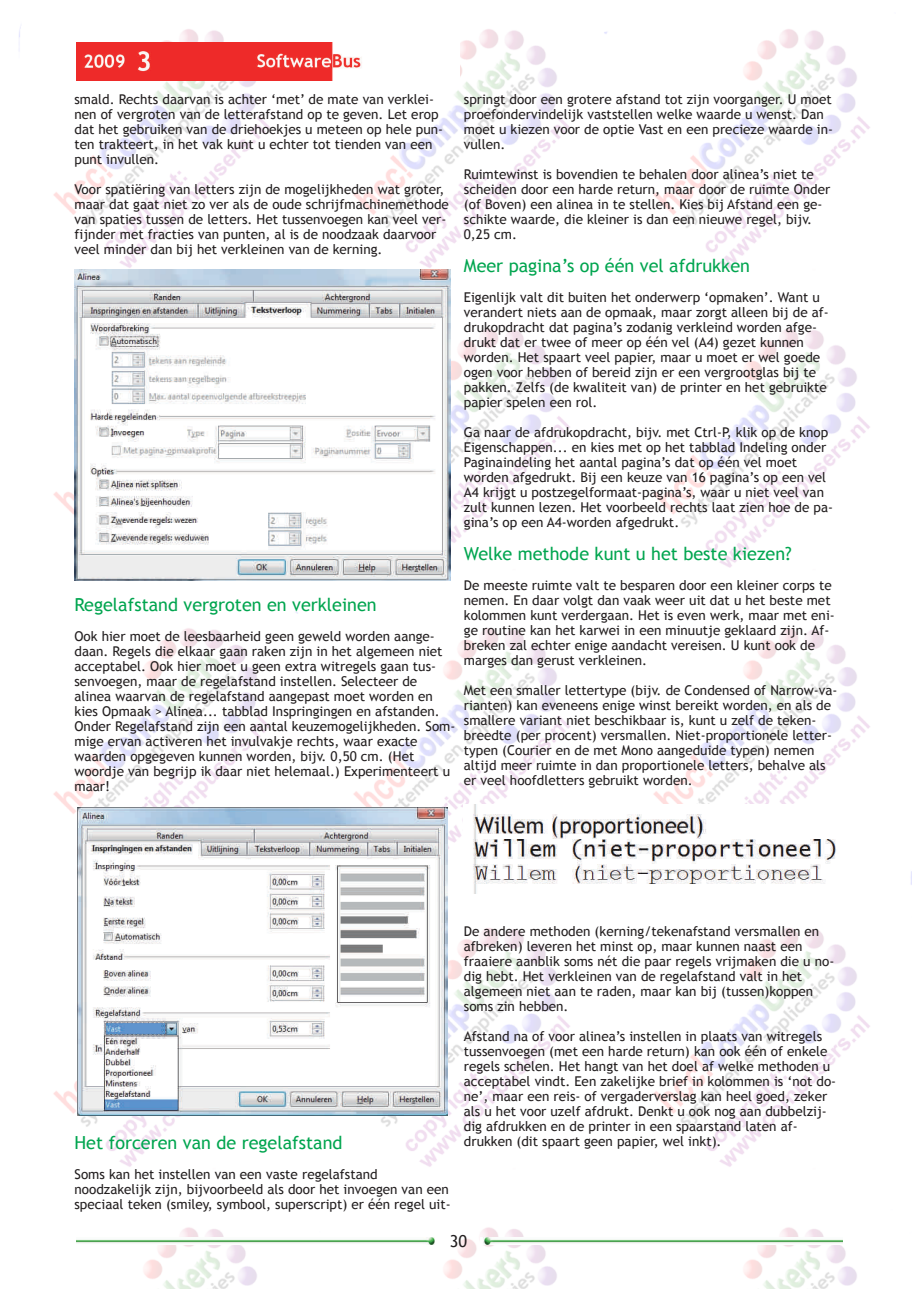
<style>
.page{position:relative;width:919px;height:1289px;background:#fff}
.page>*{position:absolute;margin:0;border:0;box-sizing:border-box;transform-origin:0 0}
.t1{font:18px "Trebuchet MS";color:#00a54f}
.t2{font:16.5px "Trebuchet MS";color:#231f20}
.t3{font:13.5px/15px "Trebuchet MS";color:#231f20}
</style>
<div class="page">
<img style="left:19px;top:27px;width:851px;height:1261px">
<img style="left:77px;top:43px;width:382px;height:38px">
<img style="left:77px;top:1237px;width:361px;height:7px">
<img style="left:480px;top:1237px;width:362px;height:7px">
<img style="left:74px;top:270px;width:376px;height:310px">
<img style="left:77px;top:808px;width:370px;height:307px">
<img style="left:463px;top:804px;width:380px;height:89px">
<p class="t3" style="left:74px;top:92px;width:370px">smald. Rechts daarvan is achter ‘met’ de mate van verklei‐ nen of vergroten van de letterafstand op te geven. Let erop dat het gebruiken van de driehoekjes u meteen op hele pun‐ ten trakteert, in het vak kunt u echter tot tienden van een punt invullen.</p>
<p class="t3" style="left:74px;top:182px;width:376px">Voor spatiëring van letters zijn de mogelijkheden wat groter, maar dat gaat niet zo ver als de oude schrijfmachinemethode van spaties tussen de letters. Het tussenvoegen kan veel ver‐ fijnder met fracties van punten, al is de noodzaak daarvoor veel minder dan bij het verkleinen van de kerning.</p>
<h1 class="t1" style="left:74px;top:594px;width:304px">Regelafstand vergroten en verkleinen</h1>
<p class="t3" style="left:74px;top:629px;width:382px">Ook hier moet de leesbaarheid geen geweld worden aange‐ daan. Regels die elkaar gaan raken zijn in het algemeen niet acceptabel. Ook hier moet u geen extra witregels gaan tus‐ senvoegen, maar de regelafstand instellen. Selecteer de alinea waarvan de regelafstand aangepast moet worden en kies Opmaak &gt; Alinea... tabblad Inspringingen en afstanden.<br>Onder Regelafstand zijn een aantal keuzemogelijkheden. Som‐ mige ervan activeren het invulvakje rechts, waar exacte waarden opgegeven kunnen worden, bijv. 0,50 cm. (Het woordje van begrijp ik daar niet helemaal.) Experimenteert u maar!</p>
<p class="t3" style="left:464px;top:92px;width:370px">springt door een grotere afstand tot zijn voorganger. U moet proefondervindelijk vaststellen welke waarde u wenst. Dan moet u kiezen voor de optie Vast en een precieze waarde in‐ vullen.</p>
<p class="t3" style="left:464px;top:167px;width:368px">Ruimtewinst is bovendien te behalen door alinea’s niet te scheiden door een harde return, maar door de ruimte Onder (of Boven) een alinea in te stellen. Kies bij Afstand een ge‐ schikte waarde, die kleiner is dan een nieuwe regel, bijv.<br>0,25 cm.</p>
<h1 class="t1" style="left:464px;top:255px;width:287px">Meer pagina’s op één vel afdrukken</h1>
<p class="t3" style="left:464px;top:290px;width:366px">Eigenlijk valt dit buiten het onderwerp ‘opmaken’. Want u verandert niets aan de opmaak, maar zorgt alleen bij de af‐ drukopdracht dat pagina’s zodanig verkleind worden afge‐ drukt dat er twee of meer op één vel (A4) gezet kunnen worden. Het spaart veel papier, maar u moet er wel goede ogen voor hebben of bereid zijn er een vergrootglas bij te pakken. Zelfs (de kwaliteit van) de printer en het gebruikte papier spelen een rol.</p>
<p class="t3" style="left:464px;top:425px;width:370px">Ga naar de afdrukopdracht, bijv. met Ctrl‐P, klik op de knop Eigenschappen... en kies met op het tabblad Indeling onder Paginaindeling het aantal pagina’s dat op één vel moet worden afgedrukt. Bij een keuze van 16 pagina’s op een vel A4 krijgt u postzegelformaat‐pagina’s, waar u niet veel van zult kunnen lezen. Het voorbeeld rechts laat zien hoe de pa‐ gina’s op een A4‐worden afgedrukt.</p>
<h1 class="t1" style="left:464px;top:543px;width:329px">Welke methode kunt u het beste kiezen?</h1>
<p class="t3" style="left:464px;top:578px;width:372px">De meeste ruimte valt te besparen door een kleiner corps te nemen. En daar volgt dan vaak weer uit dat u het beste met kolommen kunt verdergaan. Het is even werk, maar met eni‐ ge routine kan het karwei in een minuutje geklaard zijn. Af‐ breken zal echter enige aandacht vereisen. U kunt ook de marges dan gerust verkleinen.</p>
<p class="t3" style="left:464px;top:683px;width:375px">Met een smaller lettertype (bijv. de Condensed of Narrow‐va‐ rianten) kan eveneens enige winst bereikt worden, en als de smallere variant niet beschikbaar is, kunt u zelf de teken‐ breedte (per procent) versmallen. Niet‐proportionele letter‐ typen (Courier en de met Mono aangeduide typen) nemen altijd meer ruimte in dan proportionele letters, behalve als er veel hoofdletters gebruikt worden.</p>
<h1 class="t1" style="left:74px;top:1131px;width:269px">Het forceren van de regelafstand</h1>
<p class="t3" style="left:74px;top:1166px;width:377px">Soms kan het instellen van een vaste regelafstand noodzakelijk zijn, bijvoorbeeld als door het invoegen van een speciaal teken (smiley, symbool, superscript) er één regel uit‐</p>
<p class="t3" style="left:464px;top:923px;width:372px">De andere methoden (kerning/tekenafstand versmallen en afbreken) leveren het minst op, maar kunnen naast een fraaiere aanblik soms nét die paar regels vrijmaken die u no‐ dig hebt. Het verkleinen van de regelafstand valt in het algemeen niet aan te raden, maar kan bij (tussen)koppen soms zin hebben.</p>
<p class="t3" style="left:464px;top:1028px;width:374px">Afstand na of voor alinea’s instellen in plaats van witregels tussenvoegen (met een harde return) kan ook één of enkele regels schelen. Het hangt van het doel af welke methoden u acceptabel vindt. Een zakelijke brief in kolommen is ‘not do‐ ne’, maar een reis‐ of vergaderverslag kan heel goed, zeker als u het voor uzelf afdrukt. Denkt u ook nog aan dubbelzij‐ dig afdrukken en de printer in een spaarstand laten af‐ drukken (dit spaart geen papier, wel inkt).</p>
<p class="t2" style="left:450px;top:1231px;width:19px">30</p>
</div>
